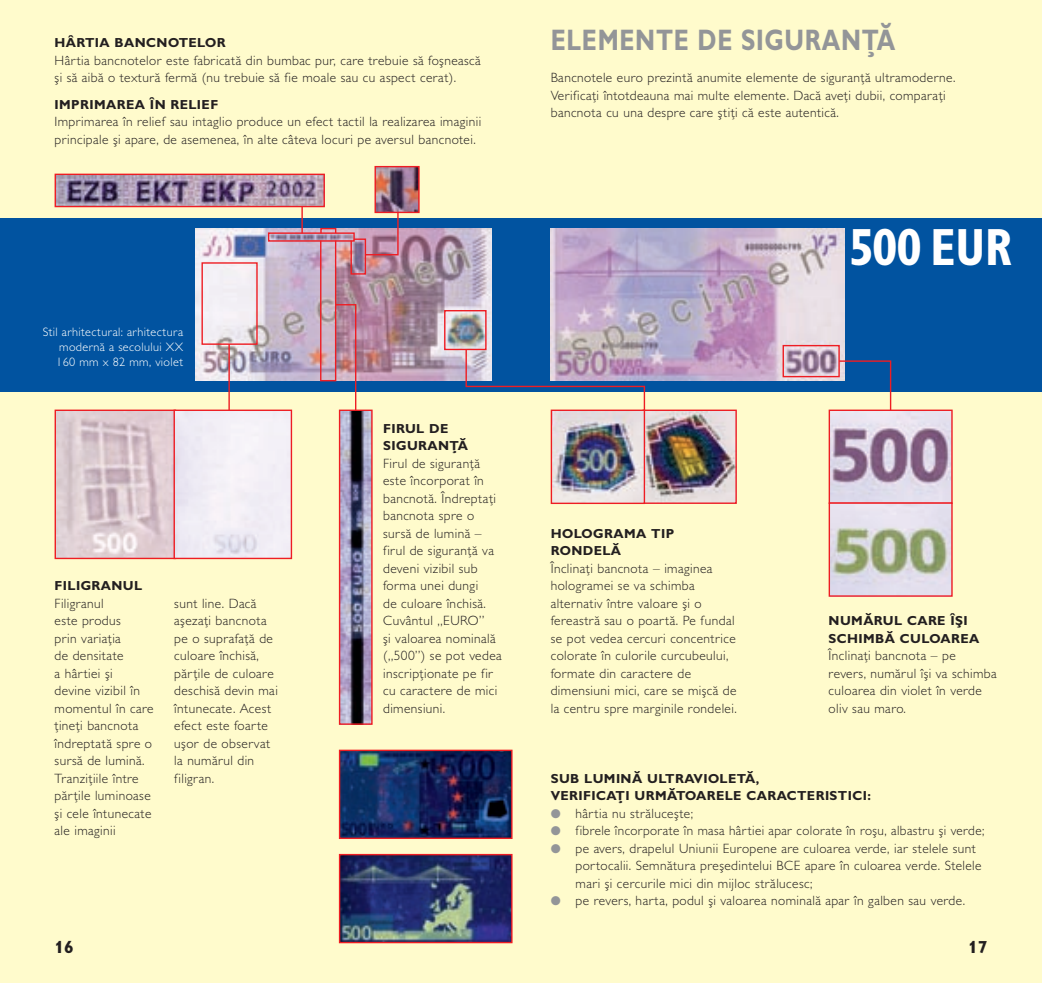
<style>
.page{position:relative;width:1042px;height:983px;background:#fff}
.page>*{position:absolute;margin:0;border:0;box-sizing:border-box;transform-origin:0 0}
.t1{font:700 condensed 52.5px "Gill Sans MT Pro";letter-spacing:-.005em;color:#fff;scale:.93 1}
.t2{font:700 29.75px "Gill Sans MT Pro";letter-spacing:.03em;color:#939598;scale:.8 1}
.t3{font:700 17.5px "Gill Sans MT Pro";color:#231f20}
.t4{font:300 13.47px/17.5px "Gill Sans MT Pro";letter-spacing:.03em;color:#231f20}
.t5{font:700 13.12px/17.5px "Gill Sans MT Pro";letter-spacing:.03em;color:#231f20}
.t6{font:300 12.25px/14.9px "Gill Sans MT Pro";letter-spacing:.03em;color:#fff;text-align:justify}
.s1{color:#939598}
</style>
<div class="page">
<div style="left:0;top:0;width:1042px;height:982px;background:#fffbcc"></div>
<div style="left:0;top:218px;width:1042px;height:174px;background:#0153a0"></div>
<img style="left:551px;top:229px;width:293px;height:151px">
<div style="left:782px;top:345px;width:58px;height:32px;border:1px solid #ee1d23"></div>
<svg style="left:838px;top:359px;width:54px;height:50px"></svg>
<img style="left:196px;top:229px;width:295px;height:151px">
<div style="left:444px;top:310px;width:42px;height:40px;border:1px solid #ee1d23"></div>
<div style="left:201px;top:262px;width:57px;height:83px;border:1px solid #ee1d23"></div>
<div style="left:268px;top:232px;width:87px;height:9px;border:1px solid #ee1d23"></div>
<hr style="left:228px;top:344px;width:2px;height:66px;background:#ee1d23">
<svg style="left:334px;top:303px;width:23px;height:108px"></svg>
<img style="left:341px;top:751px;width:169px;height:85px">
<div style="left:339px;top:749px;width:173px;height:89px;border:1px solid #ee1d23"></div>
<img style="left:341px;top:855px;width:169px;height:86px">
<div style="left:339px;top:853px;width:173px;height:90px;border:1px solid #ee1d23"></div>
<hr style="left:301px;top:206px;width:2px;height:27px;background:#ee1d23">
<div style="left:320px;top:240px;width:16px;height:141px;border:1px solid #ee1d23"></div>
<div style="left:320px;top:228px;width:16px;height:6px;border:1px solid #ee1d23"></div>
<svg style="left:350px;top:213px;width:49px;height:62px"></svg>
<img style="left:341px;top:411px;width:30px;height:311px">
<div style="left:339px;top:409px;width:34px;height:315px;border:1px solid #ee1d23"></div>
<img style="left:57px;top:175px;width:266px;height:30px">
<div style="left:55px;top:173px;width:270px;height:34px;border:1px solid #ee1d23"></div>
<img style="left:376px;top:168px;width:42px;height:43px">
<div style="left:374px;top:166px;width:46px;height:47px;border:1px solid #ee1d23"></div>
<img style="left:830px;top:411px;width:120px;height:91px">
<div style="left:828px;top:409px;width:124px;height:95px;border:1px solid #ee1d23"></div>
<svg style="left:830px;top:504px;width:120px;height:90px;background:#c9ccc6"></svg>
<div style="left:828px;top:502px;width:124px;height:94px;border:1px solid #ee1d23"></div>
<img style="left:645px;top:411px;width:90px;height:91px">
<div style="left:642px;top:409px;width:95px;height:95px;border:1px solid #ee1d23"></div>
<img style="left:553px;top:411px;width:90px;height:91px">
<div style="left:551px;top:409px;width:94px;height:95px;border:1px solid #ee1d23"></div>
<img style="left:57px;top:411px;width:116px;height:146px">
<div style="left:55px;top:409px;width:121px;height:150px;border:1px solid #ee1d23"></div>
<div style="left:174px;top:410px;width:117px;height:148px;background:#f1eef6"></div>
<div style="left:173px;top:409px;width:119px;height:150px;border:1px solid #ee1d23"></div>
<svg style="left:465px;top:348px;width:181px;height:63px"></svg>
<p class="t5" style="left:55px;top:34px;width:173px">HÂRTIA BANCNOTELOR</p>
<p class="t4" style="left:55px;top:51px;width:428px">Hârtia bancnotelor este fabricată din bumbac pur, care trebuie să foşnească şi să aibă o textură fermă (nu trebuie să fie moale sau cu aspect cerat).</p>
<p class="t5" style="left:55px;top:95px;width:165px">IMPRIMAREA ÎN RELIEF</p>
<p class="t4" style="left:55px;top:113px;width:428px">Imprimarea în relief sau intaglio produce un efect tactil la realizarea imaginii principale şi apare, de asemenea, în alte câteva locuri pe aversul bancnotei.</p>
<p class="t6" style="left:56px;top:324px;width:128px;text-indent:-13px">Stil arhitectural: arhitectura modernă a secolului XX 160 mm x 82 mm, violet</p>
<p class="t5" style="left:55px;top:576px;width:89px">FILIGRANUL</p>
<p class="t4" style="left:55px;top:594px;width:101px">Filigranul<br>este produs<br>prin variaţia<br>de densitate<br>a hârtiei şi<br>devine vizibil în momentul în care ţineţi bancnota îndreptată spre o sursă de lumină.<br>Tranziţiile între părţile luminoase şi cele întunecate ale imaginii</p>
<p class="t4" style="left:174px;top:594px;width:105px">sunt line. Dacă aşezaţi bancnota pe o suprafaţă de culoare închisă, părţile de culoare deschisă devin mai întunecate. Acest efect este foarte uşor de observat la numărul din filigran.</p>
<p class="t5" style="left:383px;top:419px;width:86px">FIRUL DE<br>SIGURANŢĂ</p>
<p class="t4" style="left:383px;top:454px;width:120px">Firul de siguranţă este încorporat în bancnotă. Îndreptaţi bancnota spre o sursă de lumină – firul de siguranţă va deveni vizibil sub forma unei dungi<br>de culoare închisă.<br>Cuvântul „EURO”<br>şi valoarea nominală („500”) se pot vedea inscripţionate pe fir cu caractere de mici dimensiuni.</p>
<h2 class="t2" style="left:551px;top:22px;width:432px">ELEMENTE DE SIGURANŢĂ</h2>
<p class="t4" style="left:551px;top:69px;width:406px">Bancnotele euro prezintă anumite elemente de siguranţă ultramoderne.<br>Verificaţi întotdeauna mai multe elemente. Dacă aveţi dubii, comparaţi bancnota cu una despre care ştiţi că este autentică.</p>
<h1 class="t1" style="left:848px;top:216px;width:177px">500 EUR</h1>
<p class="t5" style="left:551px;top:524px;width:125px">HOLOGRAMA TIP<br>RONDELĂ</p>
<p class="t4" style="left:551px;top:559px;width:187px">Înclinaţi bancnota – imaginea hologramei se va schimba alternativ între valoare şi o fereastră sau o poartă. Pe fundal se pot vedea cercuri concentrice colorate în culorile curcubeului, formate din caractere de dimensiuni mici, care se mişcă de la centru spre marginile rondelei.</p>
<p class="t5" style="left:828px;top:611px;width:152px">NUMĂRUL CARE ÎŞI<br>SCHIMBĂ CULOAREA</p>
<p class="t4" style="left:828px;top:646px;width:170px">Înclinaţi bancnota – pe<br>revers, numărul îşi va schimba culoarea din violet în verde oliv sau maro.</p>
<p class="t5" style="left:551px;top:769px;width:322px">SUB LUMINĂ ULTRAVIOLETĂ,<br>VERIFICAŢI URMĂTOARELE CARACTERISTICI:</p>
<p class="t4" style="left:551px;top:804px;width:144px"><span class="s1">●</span> hârtia nu străluceşte;</p>
<p class="t4" style="left:551px;top:821px;width:435px"><span class="s1">●</span> fibrele încorporate în masa hârtiei apar colorate în roşu, albastru şi verde;</p>
<p class="t4" style="left:575px;top:839px;width:408px;text-indent:-25px"><span class="s1">●</span> pe avers, drapelul Uniunii Europene are culoarea verde, iar stelele sunt portocalii. Semnătura preşedintelui BCE apare în culoarea verde. Stelele mari şi cercurile mici din mijloc strălucesc;</p>
<p class="t4" style="left:551px;top:891px;width:416px"><span class="s1">●</span> pe revers, harta, podul şi valoarea nominală apar în galben sau verde.</p>
<p class="t3" style="left:55px;top:936px;width:21px">16</p>
<p class="t3" style="left:968px;top:936px;width:21px">17</p>
</div>
